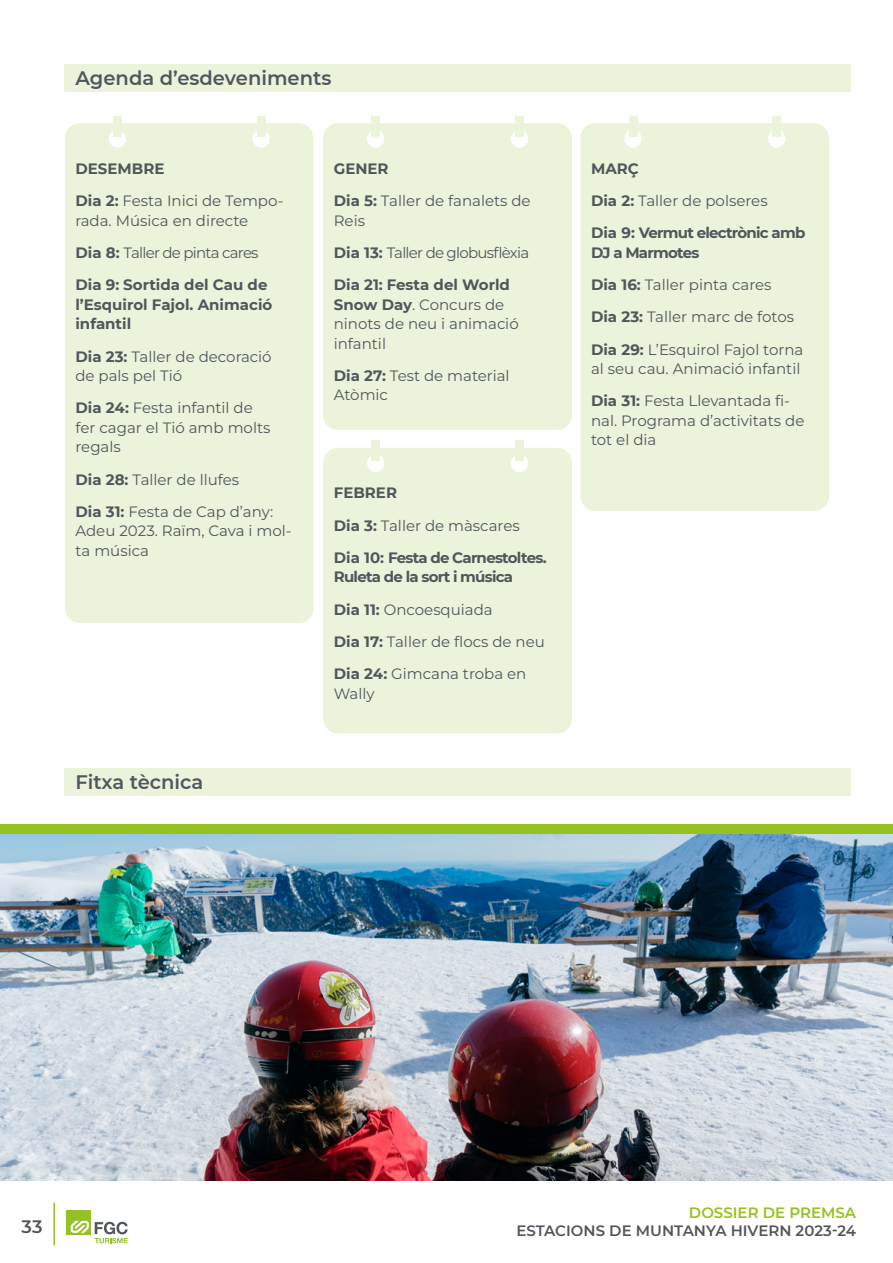
<style>
.page{position:relative;width:893px;height:1263px;background:#fff}
.page>*{position:absolute;margin:0;border:0;box-sizing:border-box;transform-origin:0 0}
.t1{font:600 19.5px "Montserrat";color:#51565c}
.t2{font:600 18px "Montserrat";color:#51565c}
.t3{font:15px/32.2px "Montserrat";color:#51565c}
.t4{font:700 15px/32.2px "Montserrat";letter-spacing:-.05em;color:#51565c}
.t5{font:700 15px/32.2px "Montserrat";color:#51565c}
.t6{font:15px/32.2px "Montserrat";letter-spacing:-.045em;color:#51565c}
.t7{font:600 15px "Montserrat";color:#51565c}
.t8{font:600 15px "Montserrat";color:#95c123}
.s1{font-weight:700}
.s2{font-weight:400}
</style>
<div class="page">
<div style="left:65px;top:123px;width:249px;height:500px;background:#ecf3db;border-radius:15px"></div>
<div style="left:323px;top:123px;width:249px;height:307px;background:#ecf3db;border-radius:15px"></div>
<div style="left:323px;top:448px;width:249px;height:285px;background:#ecf3db;border-radius:15px"></div>
<div style="left:580px;top:123px;width:249px;height:388px;background:#ecf3db;border-radius:15px"></div>
<div style="left:64px;top:64px;width:786px;height:27px;background:#ecf3db"></div>
<div style="left:109px;top:130px;width:17px;height:18px;background:#fff;border-radius:50%"></div>
<div style="left:113px;top:116px;width:9px;height:20px;background:#ecf3db"></div>
<div style="left:252px;top:130px;width:18px;height:18px;background:#fff;border-radius:50%"></div>
<div style="left:257px;top:116px;width:8px;height:20px;background:#ecf3db"></div>
<div style="left:367px;top:130px;width:17px;height:18px;background:#fff;border-radius:50%"></div>
<div style="left:372px;top:116px;width:8px;height:20px;background:#ecf3db"></div>
<div style="left:511px;top:130px;width:17px;height:18px;background:#fff;border-radius:50%"></div>
<div style="left:515px;top:116px;width:9px;height:20px;background:#ecf3db"></div>
<div style="left:367px;top:454px;width:17px;height:18px;background:#fff;border-radius:50%"></div>
<div style="left:372px;top:441px;width:8px;height:20px;background:#ecf3db"></div>
<div style="left:511px;top:454px;width:17px;height:18px;background:#fff;border-radius:50%"></div>
<div style="left:515px;top:441px;width:9px;height:20px;background:#ecf3db"></div>
<div style="left:624px;top:130px;width:18px;height:18px;background:#fff;border-radius:50%"></div>
<div style="left:629px;top:116px;width:8px;height:20px;background:#ecf3db"></div>
<div style="left:768px;top:130px;width:17px;height:18px;background:#fff;border-radius:50%"></div>
<div style="left:773px;top:116px;width:8px;height:20px;background:#ecf3db"></div>
<img style="left:0;top:834px;width:893px;height:346px">
<div style="left:0;top:825px;width:893px;height:9px;background:#95c122"></div>
<div style="left:64px;top:768px;width:786px;height:28px;background:#ecf3db"></div>
<div style="left:66px;top:1210px;width:24px;height:24px;background:#94c124"></div>
<svg style="left:71px;top:1221px;width:18px;height:12px"></svg>
<svg style="left:95px;top:1222px;width:33px;height:21px"></svg>
<hr style="left:53px;top:1203px;width:2px;height:42px;background:#95c123">
<h1 class="t1" style="left:75px;top:64px;width:257px">Agenda d’esdeveniments</h1>
<p class="t3" style="left:75px;top:152px;width:209px"><span class="s1">DESEMBRE<br>Dia 2:</span> Festa Inici de Tempo-</p>
<p class="t6" style="left:75px;top:204px;width:194px">rada. Música en directe<br><span class="s1">Dia 8:</span> Taller de pinta cares<br><span class="s1">Dia 9: Sortida del Cau de</span></p>
<p class="t5" style="left:75px;top:294px;width:198px;line-height:19.5px">l’Esquirol Fajol. Animació infantil</p>
<p class="t3" style="left:75px;top:346px;width:198px;line-height:19.5px"><span class="s1">Dia 23:</span> Taller de decoració de pals pel Tió</p>
<p class="t3" style="left:75px;top:398px;width:196px;line-height:19.5px"><span class="s1">Dia 24:</span> Festa infantil de fer cagar el Tió amb molts regals</p>
<p class="t3" style="left:75px;top:463px;width:199px"><span class="s1">Dia 28:</span> Taller de llufes<br><span class="s1">Dia 31:</span> Festa de Cap d’any:</p>
<p class="t3" style="left:75px;top:521px;width:218px;line-height:19.5px">Adeu 2023. Raïm, Cava i mol&shy;ta música</p>
<h1 class="t1" style="left:75px;top:768px;width:129px">Fitxa tècnica</h1>
<p class="t3" style="left:334px;top:152px;width:198px"><span class="s1">GENER<br>Dia 5:</span> Taller de fanalets de</p>
<p class="t5" style="left:334px;top:203px;width:197px"><span class="s2">Reis<br></span>Dia 13: <span class="s2">Taller de globusflèxia<br></span>Dia 21: Festa del World</p>
<p class="t3" style="left:334px;top:294px;width:186px;line-height:19.5px"><span class="s1">Snow Day</span>. Concurs de ninots de neu i animació infantil</p>
<p class="t3" style="left:334px;top:365px;width:177px;line-height:19.5px"><span class="s1">Dia 27:</span> Test de material<br>Atòmic</p>
<p class="t4" style="left:334px;top:476px;width:214px">FEBRER<br>Dia 3: <span class="s2">Taller de màscares<br></span>Dia 10: Festa de Carnestoltes.</p>
<p class="t3" style="left:334px;top:561px;width:213px"><span class="s1">Ruleta de la sort i música<br>Dia 11:</span> Oncoesquiada<br><span class="s1">Dia 17:</span> Taller de flocs de neu<br><span class="s1">Dia 24:</span> Gimcana troba en</p>
<p class="t3" style="left:334px;top:677px;width:42px">Wally</p>
<p class="t4" style="left:591px;top:152px;width:216px">MARÇ<br>Dia 2: <span class="s2">Taller de polseres<br></span>Dia 9: Vermut electrònic amb</p>
<p class="t3" style="left:591px;top:236px;width:214px"><span class="s1">DJ a Marmotes<br>Dia 16:</span> Taller pinta cares<br><span class="s1">Dia 23:</span> Taller marc de fotos<br><span class="s1">Dia 29:</span> L’Esquirol Fajol torna</p>
<p class="t3" style="left:591px;top:352px;width:211px">al seu cau. Animació infantil<br><span class="s1">Dia 31:</span> Festa Llevantada fi-</p>
<p class="t3" style="left:591px;top:410px;width:215px;line-height:19.5px">nal. Programa d’activitats de tot el dia</p>
<p class="t2" style="left:22px;top:1213px;width:22px">33</p>
<p class="t8" style="left:689px;top:1202px;width:169px">DOSSIER DE PREMSA</p>
<p class="t7" style="left:516px;top:1220px;width:341px">ESTACIONS DE MUNTANYA HIVERN 2023-24</p>
</div>
